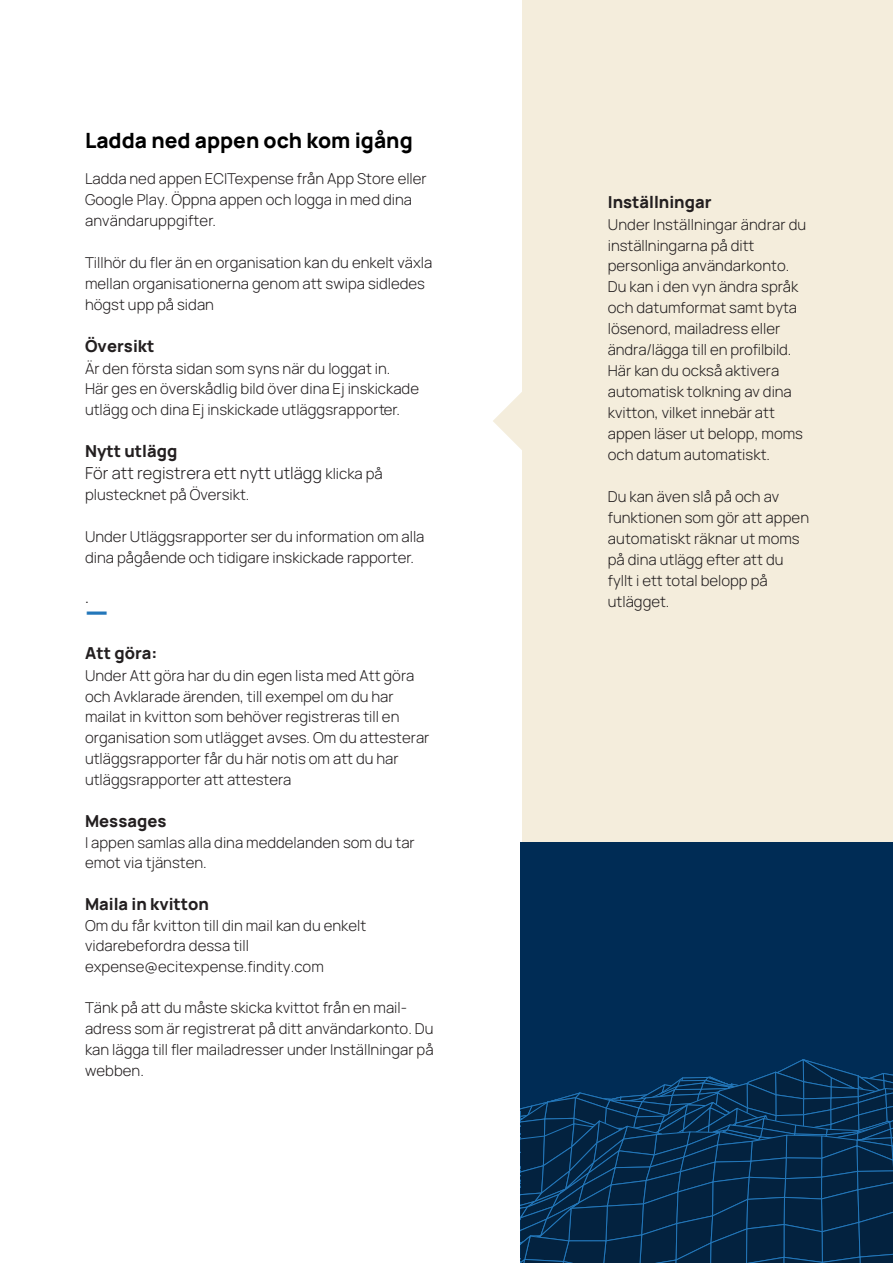
<style>
.page{position:relative;width:893px;height:1263px;background:#fff}
.page>*{position:absolute;margin:0;border:0;box-sizing:border-box;transform-origin:0 0}
.BROEDTEKST_NO{font:200 30px "Manrope";color:#2377ba}
.BROEDTEKST_NO-2{font:200 21px "Manrope";color:#000}
.BROEDTEKST_NO-3{font:200 16.5px "Manrope";color:#231f20}
.BROEDTEKST_NO-4{font:300 16.5px/22.6px "Manrope";color:#231f20}
.BROEDTEKST_NO-5{font:300 15px/21px "Manrope";color:#231f20}
.BROEDTEKST_NO-6{font:200 15px "Manrope";color:#231f20}
.s1{font-weight:200}
.s2{font-size:15px}
</style>
<div class="page">
<div style="left:521px;top:842px;width:372px;height:421px;background:#002c55"></div>
<svg style="left:521px;top:1059px;width:372px;height:204px"></svg>
<div style="left:523px;top:0;width:370px;height:842px;background:#f4eddc"></div>
<svg style="left:493px;top:391px;width:30px;height:60px"></svg>
<p class="BROEDTEKST_NO-2" style="left:85px;top:126px;width:329px">Ladda ned appen och kom igång</p>
<p class="BROEDTEKST_NO-5" style="left:85px;top:168px;width:343px">Ladda ned appen ECITexpense från App Store eller<br>Google Play. Öppna appen och logga in med dina användaruppgifter.</p>
<p class="BROEDTEKST_NO-5" style="left:85px;top:252px;width:349px">Tillhör du fler än en organisation kan du enkelt växla mellan organisationerna genom att swipa sidledes högst upp på sidan</p>
<p class="BROEDTEKST_NO-3" style="left:85px;top:335px;width:71px">Översikt</p>
<p class="BROEDTEKST_NO-5" style="left:85px;top:357px;width:335px">Är den första sidan som syns när du loggat in.<br>Här ges en överskådlig bild över dina Ej inskickade utlägg och dina Ej inskickade utläggsrapporter.</p>
<p class="BROEDTEKST_NO-4" style="left:85px;top:439px;width:299px"><span class="s1">Nytt utlägg<br></span>För att registrera ett nytt utlägg <span class="s2">klicka på</span></p>
<p class="BROEDTEKST_NO-5" style="left:85px;top:484px;width:166px">plustecknet på Översikt.</p>
<p class="BROEDTEKST_NO-5" style="left:85px;top:525px;width:341px">Under Utläggsrapporter ser du information om alla dina pågående och tidigare inskickade rapporter.</p>
<p class="BROEDTEKST_NO-6" style="left:85px;top:587px;width:5px">.</p>
<p class="BROEDTEKST_NO" style="left:85px;top:592px;width:25px">—</p>
<p class="BROEDTEKST_NO-3" style="left:85px;top:642px;width:74px">Att göra:</p>
<p class="BROEDTEKST_NO-5" style="left:85px;top:664px;width:346px">Under Att göra har du din egen lista med Att göra och Avklarade ärenden, till exempel om du har mailat in kvitton som behöver registreras till en organisation som utlägget avses. Om du attesterar utläggsrapporter får du här notis om att du har utläggsrapporter att attestera</p>
<p class="BROEDTEKST_NO-3" style="left:85px;top:809px;width:83px">Messages</p>
<p class="BROEDTEKST_NO-5" style="left:85px;top:832px;width:331px;line-height:20.5px">I appen samlas alla dina meddelanden som du tar emot via tjänsten.</p>
<p class="BROEDTEKST_NO-3" style="left:85px;top:892px;width:126px">Maila in kvitton</p>
<p class="BROEDTEKST_NO-5" style="left:85px;top:914px;width:283px;line-height:20.5px">Om du får kvitton till din mail kan du enkelt vidarebefordra dessa till expense@ecitexpense.findity.com</p>
<p class="BROEDTEKST_NO-5" style="left:85px;top:996px;width:350px">Tänk på att du måste skicka kvittot från en mail&shy;adress som är registrerat på ditt användarkonto. Du kan lägga till fler mailadresser under Inställningar på webben.</p>
<p class="BROEDTEKST_NO-3" style="left:608px;top:191px;width:105px">Inställningar</p>
<p class="BROEDTEKST_NO-5" style="left:608px;top:213px;width:200px">Under Inställningar ändrar du inställningarna på ditt personliga användarkonto.<br>Du kan i den vyn ändra språk och datumformat samt byta lösenord, mailadress eller ändra/lägga till en profilbild.<br>Här kan du också aktivera automatisk tolkning av dina kvitton, vilket innebär att appen läser ut belopp, moms och datum automatiskt.</p>
<p class="BROEDTEKST_NO-5" style="left:608px;top:485px;width:203px">Du kan även slå på och av funktionen som gör att appen automatiskt räknar ut moms på dina utlägg efter att du fyllt i ett total belopp på utlägget.</p>
</div>
